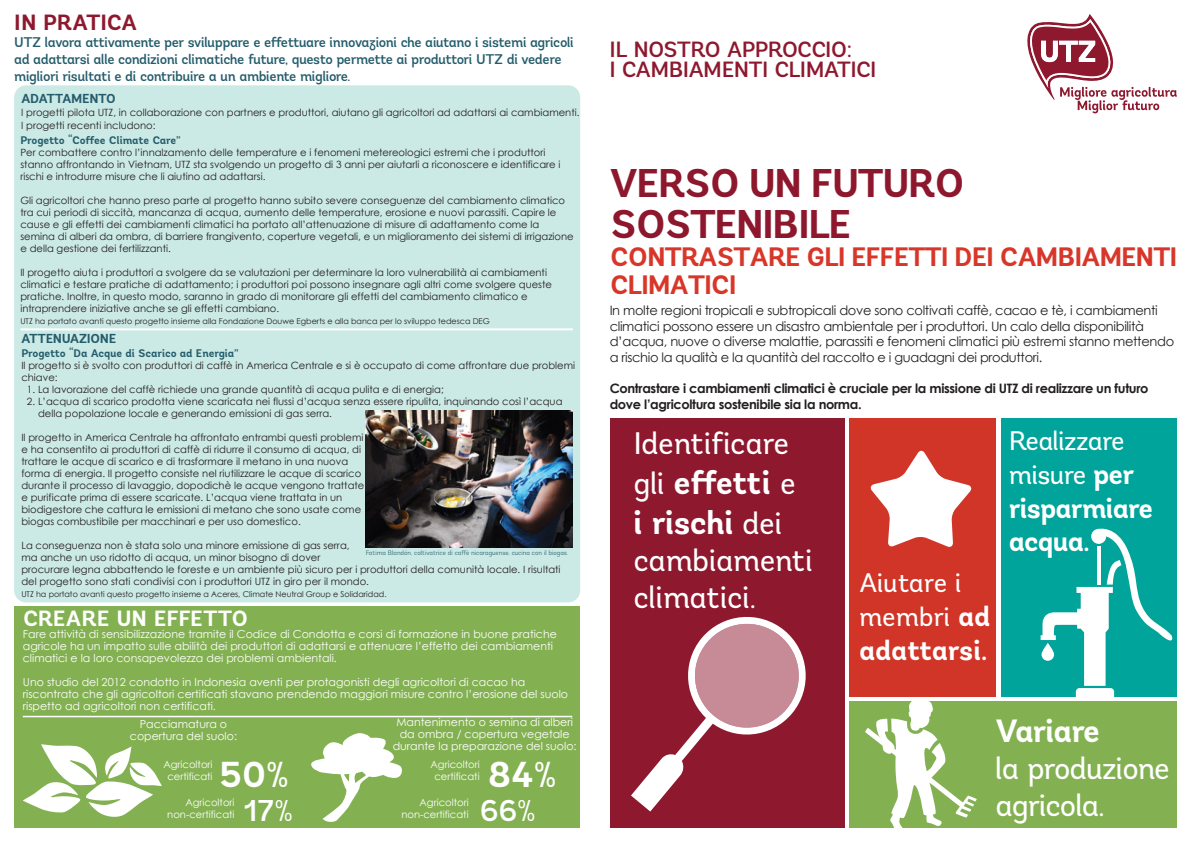
<style>
.page{position:relative;width:1191px;height:842px;background:#fff}
.page>*{position:absolute;margin:0;border:0;box-sizing:border-box;transform-origin:0 0}
.t1{font:700 40px/41px "Andes";letter-spacing:-.05em;color:#8d182d}
.t2{font:700 36px "Andes";color:#fff}
.t3{font:700 33px/39.6px "Andes";letter-spacing:-.02em;color:#fff}
.t4{font:700 32.2px "Andes";letter-spacing:-.03em;color:#fff}
.t5{font:31.1px/37.3px "Andes";letter-spacing:-.015em;color:#fff}
.t6{font:31px/37.2px "Andes";letter-spacing:-.035em;color:#fff}
.t7{font:500 30px "Andes";color:#fff}
.t8{font:700 28px/33.6px "Andes";letter-spacing:-.03em;color:#fff}
.t9{font:26.8px/33.6px "Andes";letter-spacing:-.025em;color:#fff}
.t10{font:700 26.6px/28px "Andes";letter-spacing:-.05em;color:#d83629}
.t11{font:500 22px/20px "Andes";letter-spacing:-.04em;color:#8e182e}
.t12{font:700 22px "Andes";letter-spacing:-.015em;color:#fff}
.t13{font:700 22px "Andes";letter-spacing:-.01em;color:#8e182e}
.t14{font:500 14px/16.8px "Andes";letter-spacing:-.035em;color:#245c6b}
.t15{font:13px/15.6px "Century Gothic";letter-spacing:-.025em;color:#231f20}
.t16{font:700 13px/15.6px "Century Gothic";letter-spacing:-.025em;color:#231f20}
.t17{font:700 13px "Andes";letter-spacing:-.045em;color:#245c6b}
.t18{font:11px/12px "Century Gothic";color:#fff}
.t19{font:700 11px "Andes";letter-spacing:-.01em;color:#245c6b}
.t20{font:10px/12px "Century Gothic";color:#231f20}
.t21{font:10px/12px "Century Gothic";color:#fff;text-align:center}
.t22{font:8px "Century Gothic";color:#231f20}
.t23{font:300 6.5px "Andes";letter-spacing:-.01em;color:#245c6b}
.s1{font-weight:400;font-size:31.1px}
.s2{font-weight:700;font-size:28px}
</style>
<div class="page">
<div style="left:609px;top:419px;width:235px;height:409px;background:#8e182e"></div>
<div style="left:1001px;top:419px;width:175px;height:278px;background:#00a49a"></div>
<div style="left:849px;top:701px;width:327px;height:127px;background:#83b152"></div>
<div style="left:849px;top:419px;width:147px;height:278px;background:#d13527"></div>
<svg style="left:870px;top:450px;width:102px;height:97px"></svg>
<svg style="left:631px;top:617px;width:175px;height:194px"></svg>
<svg style="left:1040px;top:528px;width:133px;height:169px"></svg>
<svg style="left:1041px;top:643px;width:13px;height:18px"></svg>
<svg style="left:865px;top:701px;width:111px;height:127px"></svg>
<svg style="left:1027px;top:14px;width:149px;height:99px"></svg>
<div style="left:14px;top:606px;width:566px;height:221px;background:#83b152"></div>
<svg style="left:311px;top:733px;width:91px;height:89px"></svg>
<svg style="left:23px;top:744px;width:139px;height:73px"></svg>
<hr style="left:23px;top:716px;width:549px;height:1px;background:#fff">
<div style="left:14px;top:85px;width:566px;height:517px;background:#cbe9e5;border-radius:12px"></div>
<hr style="left:21px;top:328px;width:551px;height:2px;background:#fff">
<img style="left:366px;top:410px;width:206px;height:137px">
<h3 class="t13" style="left:14px;top:9px;width:125px">IN PRATICA</h3>
<p class="t14" style="left:14px;top:34px;width:561px">UTZ lavora attivamente per sviluppare e effettuare innovazioni che aiutano i sistemi agricoli ad adattarsi alle condizioni climatiche future, questo permette ai produttori UTZ di vedere migliori risultati e di contribuire a un ambiente migliore.</p>
<h3 class="t17" style="left:21px;top:90px;width:96px">ADATTAMENTO</h3>
<p class="t20" style="left:21px;top:106px;width:560px;line-height:13px">I progetti pilota UTZ, in collaborazione con partners e produttori, aiutano gli agricoltori ad adattarsi ai cambiamenti.<br>I progetti recenti includono:</p>
<p class="t19" style="left:20px;top:133px;width:162px">Progetto “Coffee Climate Care”</p>
<p class="t20" style="left:20px;top:146px;width:541px">Per combattere contro l’innalzamento delle temperature e i fenomeni metereologici estremi che i produttori stanno affrontando in Vietnam, UTZ sta svolgendo un progetto di 3 anni per aiutarli a riconoscere e identificare i rischi e introdurre misure che li aiutino ad adattarsi.</p>
<p class="t20" style="left:20px;top:194px;width:555px">Gli agricoltori che hanno preso parte al progetto hanno subito severe conseguenze del cambiamento climatico tra cui periodi di siccità, mancanza di acqua, aumento delle temperature, erosione e nuovi parassiti. Capire le cause e gli effetti dei cambiamenti climatici ha portato all’attenuazione di misure di adattamento come la semina di alberi da ombra, di barriere frangivento, coperture vegetali, e un miglioramento dei sistemi di irrigazione e della gestione dei fertilizzanti.</p>
<p class="t20" style="left:20px;top:266px;width:533px">Il progetto aiuta i produttori a svolgere da se valutazioni per determinare la loro vulnerabilità ai cambiamenti climatici e testare pratiche di adattamento; i produttori poi possono insegnare agli altri come svolgere queste pratiche. Inoltre, in questo modo, saranno in grado di monitorare gli effetti del cambiamento climatico e intraprendere iniziative anche se gli effetti cambiano.</p>
<p class="t22" style="left:20px;top:316px;width:471px">UTZ ha portato avanti questo progetto insieme alla Fondazione Douwe Egberts e alla banca per lo sviluppo tedesca DEG</p>
<h3 class="t17" style="left:21px;top:330px;width:97px">ATTENUAZIONE</h3>
<p class="t19" style="left:21px;top:346px;width:219px">Progetto “Da Acque di Scarico ad Energia”</p>
<p class="t20" style="left:21px;top:359px;width:555px">Il progetto si è svolto con produttori di caffè in America Centrale e si è occupato di come affrontare due problemi chiave:</p>
<p class="t20" style="left:27px;top:383px;width:418px">1. La lavorazione del caffè richiede una grande quantità di acqua pulita e di energia;</p>
<p class="t20" style="left:38px;top:395px;width:526px;text-indent:-11px">2. L’acqua di scarico prodotta viene scaricata nei flussi d’acqua senza essere ripulita, inquinando così l’acqua della popolazione locale e generando emissioni di gas serra.</p>
<p class="t20" style="left:21px;top:431px;width:344px">Il progetto in America Centrale ha affrontato entrambi questi problemi e ha consentito ai produttori di caffè di ridurre il consumo di acqua, di trattare le acque di scarico e di trasformare il metano in una nuova forma di energia. Il progetto consiste nel riutilizzare le acque di scarico durante il processo di lavaggio, dopodichè le acque vengono trattate e purificate prima di essere scaricate. L’acqua viene trattata in un biodigestore che cattura le emissioni di metano che sono usate come biogas combustibile per macchinari e per uso domestico.</p>
<p class="t20" style="left:21px;top:539px;width:541px">La conseguenza non è stata solo una minore emissione di gas serra,<br>ma anche un uso ridotto di acqua, un minor bisogno di dover<br>procurare legna abbattendo le foreste e un ambiente più sicuro per i produttori della comunità locale. I risultati del progetto sono stati condivisi con i produttori UTZ in giro per il mondo.</p>
<p class="t22" style="left:21px;top:589px;width:367px">UTZ ha portato avanti questo progetto insieme a Aceres, Climate Neutral Group e Solidaridad.</p>
<p class="t23" style="left:366px;top:549px;width:204px">Fatima Blandón, coltivatrice di caffè nicaraguense, cucina con il biogas.</p>
<h3 class="t12" style="left:23px;top:605px;width:227px">CREARE UN EFFETTO</h3>
<p class="t18" style="left:23px;top:628px;width:535px">Fare attività di sensibilizzazione tramite il Codice di Condotta e corsi di formazione in buone pratiche agricole ha un impatto sulle abilità dei produttori di adattarsi e attenuare l’effetto dei cambiamenti climatici e la loro consapevolezza dei problemi ambientali.</p>
<p class="t18" style="left:23px;top:676px;width:547px">Uno studio del 2012 condotto in Indonesia aventi per protagonisti degli agricoltori di cacao ha riscontrato che gli agricoltori certificati stavano prendendo maggiori misure contro l’erosione del suolo rispetto ad agricoltori non certificati.</p>
<p class="t18" style="left:130px;top:718px;width:109px;text-align:center">Pacciamatura o copertura del suolo:</p>
<p class="t18" style="left:393px;top:716px;width:185px;text-align:center">Mantenimento o semina di alberi da ombra / copertura vegetale durante la preparazione del suolo:</p>
<p class="t21" style="left:163px;top:758px;width:51px">Agricoltori certificati</p>
<p class="t21" style="left:430px;top:758px;width:51px">Agricoltori certificati</p>
<p class="t21" style="left:401px;top:796px;width:69px;text-align:right">Agricoltori non-certificati</p>
<h2 class="t2" style="left:219px;top:751px;width:71px">50%</h2>
<h2 class="t2" style="left:487px;top:751px;width:71px">84%</h2>
<h3 class="t7" style="left:243px;top:792px;width:51px">17%</h3>
<p class="t21" style="left:167px;top:796px;width:69px;text-align:right">Agricoltori non-certificati</p>
<h3 class="t7" style="left:480px;top:792px;width:58px">66%</h3>
<h3 class="t11" style="left:609px;top:39px;width:268px">IL NOSTRO APPROCCIO:<br>I CAMBIAMENTI CLIMATICI</h3>
<h1 class="t1" style="left:609px;top:163px;width:357px">VERSO UN FUTURO<br>SOSTENIBILE</h1>
<h3 class="t10" style="left:609px;top:243px;width:569px">CONTRASTARE GLI EFFETTI DEI CAMBIAMENTI<br>CLIMATICI</h3>
<p class="t15" style="left:609px;top:302px;width:566px">In molte regioni tropicali e subtropicali dove sono coltivati caffè, cacao e tè, i cambiamenti climatici possono essere un disastro ambientale per i produttori. Un calo della disponibilità d’acqua, nuove o diverse malattie, parassiti e fenomeni climatici più estremi stanno mettendo a rischio la qualità e la quantità del raccolto e i guadagni dei produttori.</p>
<h3 class="t16" style="left:609px;top:380px;width:540px">Contrastare i cambiamenti climatici è cruciale per la missione di UTZ di realizzare un futuro dove l’agricoltura sostenibile sia la norma.</h3>
<h3 class="t5" style="left:633px;top:425px;width:157px">Identificare</h3>
<h3 class="t3" style="left:633px;top:463px;width:164px"><span class="s1">gli</span> effetti <span class="s1">e </span>i rischi <span class="s1">dei</span></h3>
<h3 class="t5" style="left:633px;top:541px;width:181px">cambiamenti climatici.</h3>
<h3 class="t9" style="left:1008px;top:424px;width:127px">Realizzare misure <span class="s2">per</span></h3>
<h3 class="t8" style="left:1008px;top:492px;width:146px">risparmiare acqua.</h3>
<h3 class="t9" style="left:859px;top:566px;width:133px">Aiutare i membri <span class="s2">ad</span></h3>
<h3 class="t8" style="left:859px;top:633px;width:130px">adattarsi.</h3>
<h3 class="t4" style="left:995px;top:710px;width:106px">Variare</h3>
<h3 class="t6" style="left:995px;top:750px;width:176px">la produzione agricola.</h3>
</div>
